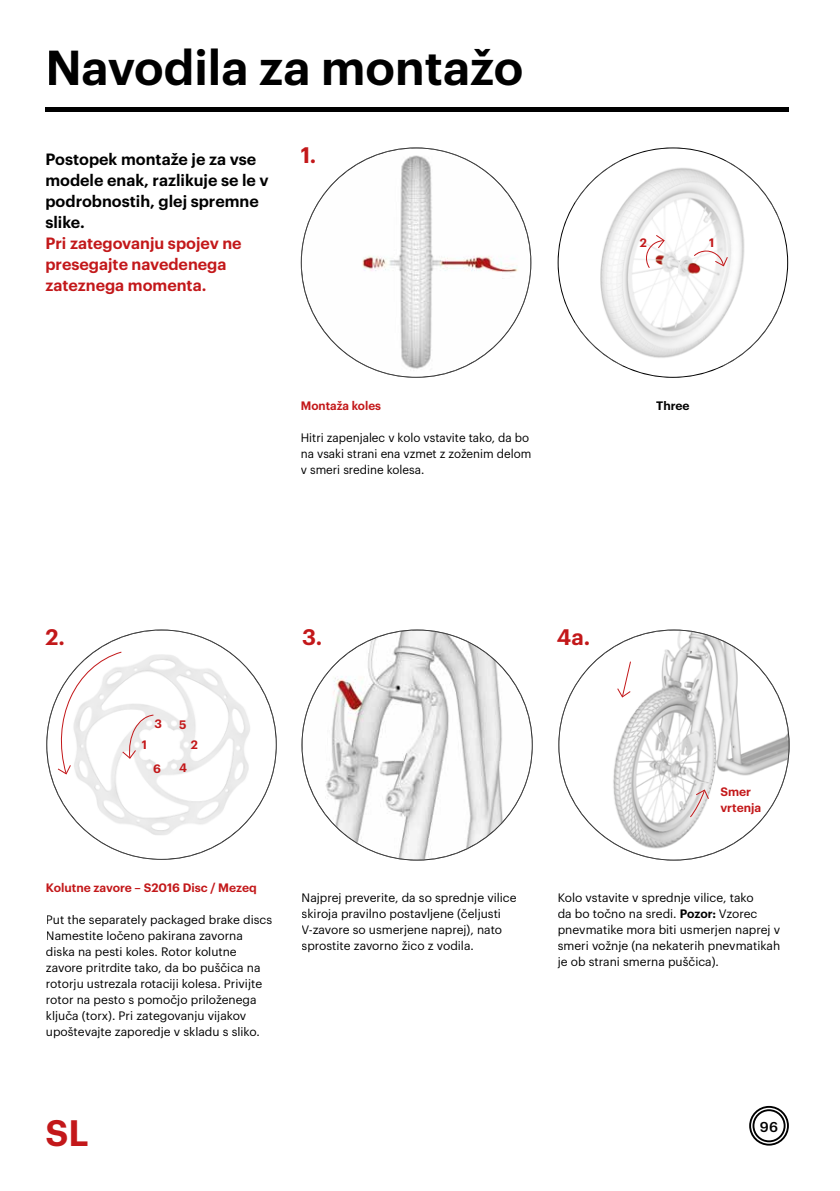
<style>
.page{position:relative;width:840px;height:1191px;background:#fff}
.page>*{position:absolute;margin:0;border:0;box-sizing:border-box;transform-origin:0 0}
.t1{font:600 48px "Graphik";color:#000}
.t2{font:600 36px "Graphik";color:#c3181a}
.t3{font:600 22px "Graphik";color:#c3181a}
.t4{font:600 16px/21px "Graphik";color:#000}
.t5{font:600 16px/21px "Graphik";color:#c3181a}
.t6{font:500 14px "Graphik";color:#000}
.t7{font:12px/16px "Graphik";color:#000}
.t8{font:600 12px/16px "Graphik";color:#c3181a}
.t9{font:600 12px "Graphik";color:#000}
.t10{font:600 11.8px "Graphik";color:#c3181a}
.s1{font-weight:600}
</style>
<div class="page">
<svg style="left:749px;top:1106px;width:39px;height:39px"></svg>
<svg style="left:300px;top:147px;width:231px;height:231px"></svg>
<img style="left:316px;top:148px;width:157px;height:57px">
<img style="left:473px;top:163px;width:57px;height:157px">
<img style="left:301px;top:205px;width:57px;height:157px">
<img style="left:358px;top:320px;width:157px;height:57px">
<svg style="left:301px;top:629px;width:217px;height:216px"></svg>
<img style="left:317px;top:630px;width:157px;height:57px">
<img style="left:474px;top:645px;width:58px;height:157px">
<img style="left:302px;top:687px;width:57px;height:157px">
<img style="left:359px;top:802px;width:157px;height:58px">
<svg style="left:614px;top:629px;width:175px;height:216px"></svg>
<img style="left:574px;top:630px;width:157px;height:57px">
<img style="left:731px;top:645px;width:57px;height:157px">
<img style="left:558px;top:687px;width:58px;height:157px">
<img style="left:616px;top:802px;width:157px;height:58px">
<svg style="left:689px;top:789px;width:19px;height:28px"></svg>
<svg style="left:46px;top:629px;width:216px;height:231px"></svg>
<img style="left:62px;top:630px;width:157px;height:57px">
<img style="left:219px;top:645px;width:57px;height:157px">
<img style="left:47px;top:687px;width:57px;height:157px">
<img style="left:104px;top:802px;width:157px;height:57px">
<svg style="left:58px;top:651px;width:95px;height:123px"></svg>
<svg style="left:617px;top:661px;width:13px;height:36px"></svg>
<svg style="left:557px;top:147px;width:230px;height:231px"></svg>
<img style="left:575px;top:161px;width:44px;height:42px">
<img style="left:725px;top:161px;width:54px;height:60px">
<img style="left:575px;top:322px;width:48px;height:43px">
<img style="left:722px;top:304px;width:57px;height:61px">
<svg style="left:693px;top:249px;width:34px;height:17px"></svg>
<svg style="left:643px;top:235px;width:21px;height:33px"></svg>
<hr style="left:45px;top:107px;width:743px;height:4px;background:#000">
<h1 class="t1" style="left:45px;top:30px;width:479px">Navodila za montažo</h1>
<h3 class="t4" style="left:45px;top:147px;width:212px">Postopek montaže je za vse</h3>
<h3 class="t3" style="left:300px;top:138px;width:17px">1.</h3>
<h3 class="t4" style="left:45px;top:168px;width:224px">modele enak, razlikuje se le v podrobnostih, glej spremne slike.</h3>
<h3 class="t5" style="left:45px;top:231px;width:198px">Pri zategovanju spojev ne presegajte navedenega zateznega momenta.</h3>
<p class="t8" style="left:300px;top:397px;width:82px">Montaža koles</p>
<p class="t7" style="left:300px;top:429px;width:232px">Hitri zapenjalec v kolo vstavite tako, da bo na vsaki strani ena vzmet z zoženim delom v smeri sredine kolesa.</p>
<p class="t8" style="left:639px;top:234px;width:9px">2</p>
<p class="t8" style="left:708px;top:234px;width:7px">1</p>
<p class="t9" style="left:655px;top:397px;width:35px">Three</p>
<h3 class="t3" style="left:45px;top:620px;width:21px">2.</h3>
<p class="t10" style="left:154px;top:714px;width:9px">3</p>
<p class="t8" style="left:179px;top:715px;width:9px">5</p>
<p class="t8" style="left:142px;top:736px;width:7px">1</p>
<p class="t8" style="left:191px;top:735px;width:9px">2</p>
<p class="t8" style="left:153px;top:760px;width:9px">6</p>
<p class="t8" style="left:179px;top:759px;width:9px">4</p>
<h3 class="t3" style="left:302px;top:620px;width:21px">3.</h3>
<h3 class="t3" style="left:556px;top:620px;width:35px">4a.</h3>
<p class="t8" style="left:720px;top:783px;width:42px">Smer vrtenja</p>
<p class="t8" style="left:46px;top:879px;width:212px">Kolutne zavore – S2016 Disc / Mezeq</p>
<p class="t7" style="left:46px;top:911px;width:228px">Put the separately packaged brake discs Namestite ločeno pakirana zavorna diska na pesti koles. Rotor kolutne zavore pritrdite tako, da bo puščica na rotorju ustrezala rotaciji kolesa. Privijte rotor na pesto s pomočjo priloženega ključa (torx). Pri zategovanju vijakov upoštevajte zaporedje v skladu s sliko.</p>
<p class="t7" style="left:301px;top:888px;width:216px">Najprej preverite, da so sprednje vilice skiroja pravilno postavljene (čeljusti V-zavore so usmerjene naprej), nato sprostite zavorno žico z vodila.</p>
<p class="t7" style="left:557px;top:888px;width:224px">Kolo vstavite v sprednje vilice, tako<br>da bo točno na sredi. <span class="s1">Pozor:</span> Vzorec pnevmatike mora biti usmerjen naprej v smeri vožnje (na nekaterih pnevmatikah je ob strani smerna puščica).</p>
<h2 class="t2" style="left:45px;top:1105px;width:45px">SL</h2>
<p class="t6" style="left:759px;top:1116px;width:20px">96</p>
</div>
